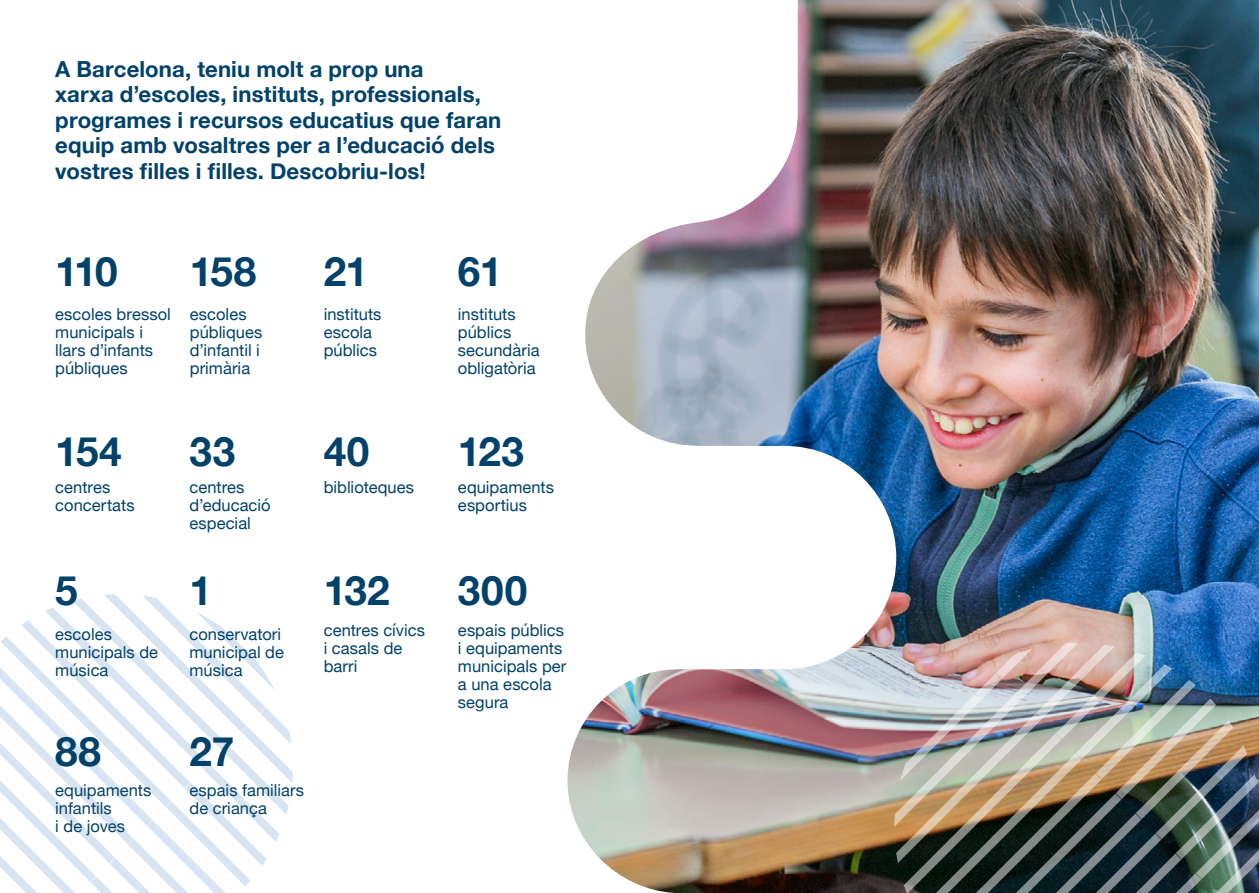
<style>
.page{position:relative;width:1259px;height:893px;background:#fff}
.page>*{position:absolute;margin:0;border:0;box-sizing:border-box;transform-origin:0 0}
.t1{font:700 40.5px "Helvetica Neue";color:#02426a}
.t2{font:700 22.2px/25.5px "Helvetica Neue";letter-spacing:.005em;color:#02426a}
.t3{font:16.5px/18px "Helvetica Neue";letter-spacing:.005em;color:#02426a}
</style>
<div class="page">
<img style="left:896px;top:0;width:363px;height:621px">
<img style="left:647px;top:621px;width:612px;height:272px">
<img style="left:585px;top:0;width:311px;height:669px">
<svg style="left:0;top:594px;width:647px;height:299px"></svg>
<img style="left:894px;top:643px;width:365px;height:250px">
<h2 class="t2" style="left:55px;top:57px;width:447px">A Barcelona, teniu molt a prop una<br>xarxa d’escoles, instituts, professionals, programes i recursos educatius que faran equip amb vosaltres per a l’educació dels vostres filles i filles. Descobriu-los!</h2>
<h1 class="t1" style="left:55px;top:240px;width:64px">110</h1>
<h1 class="t1" style="left:190px;top:240px;width:68px">158</h1>
<h1 class="t1" style="left:324px;top:240px;width:46px">21</h1>
<h1 class="t1" style="left:458px;top:240px;width:46px">61</h1>
<p class="t3" style="left:55px;top:306px;width:117px">escoles bressol municipals i llars d’infants públiques</p>
<p class="t3" style="left:190px;top:306px;width:74px">escoles públiques d’infantil i primària</p>
<p class="t3" style="left:324px;top:306px;width:59px">instituts escola públics</p>
<p class="t3" style="left:458px;top:306px;width:83px">instituts públics secundària obligatòria</p>
<h1 class="t1" style="left:55px;top:419px;width:68px">154</h1>
<h1 class="t1" style="left:189px;top:419px;width:47px">33</h1>
<h1 class="t1" style="left:324px;top:419px;width:47px">40</h1>
<h1 class="t1" style="left:458px;top:419px;width:68px">123</h1>
<p class="t3" style="left:55px;top:479px;width:81px">centres concertats</p>
<p class="t3" style="left:189px;top:479px;width:83px">centres d’educació especial</p>
<p class="t3" style="left:324px;top:479px;width:92px">biblioteques</p>
<p class="t3" style="left:458px;top:479px;width:98px">equipaments esportius</p>
<h1 class="t1" style="left:55px;top:559px;width:24px">5</h1>
<h1 class="t1" style="left:189px;top:559px;width:24px">1</h1>
<h1 class="t1" style="left:324px;top:559px;width:67px">132</h1>
<h1 class="t1" style="left:458px;top:559px;width:71px">300</h1>
<p class="t3" style="left:55px;top:626px;width:104px">escoles municipals de música</p>
<p class="t3" style="left:189px;top:626px;width:96px">conservatori municipal de música</p>
<p class="t3" style="left:324px;top:622px;width:103px">centres cívics i casals de barri</p>
<p class="t3" style="left:458px;top:622px;width:110px">espais públics i equipaments municipals per a una escola segura</p>
<h1 class="t1" style="left:55px;top:720px;width:47px">88</h1>
<h1 class="t1" style="left:189px;top:720px;width:46px">27</h1>
<p class="t3" style="left:55px;top:782px;width:98px">equipaments infantils<br>i de joves</p>
<p class="t3" style="left:189px;top:782px;width:116px">espais familiars de criança</p>
</div>
